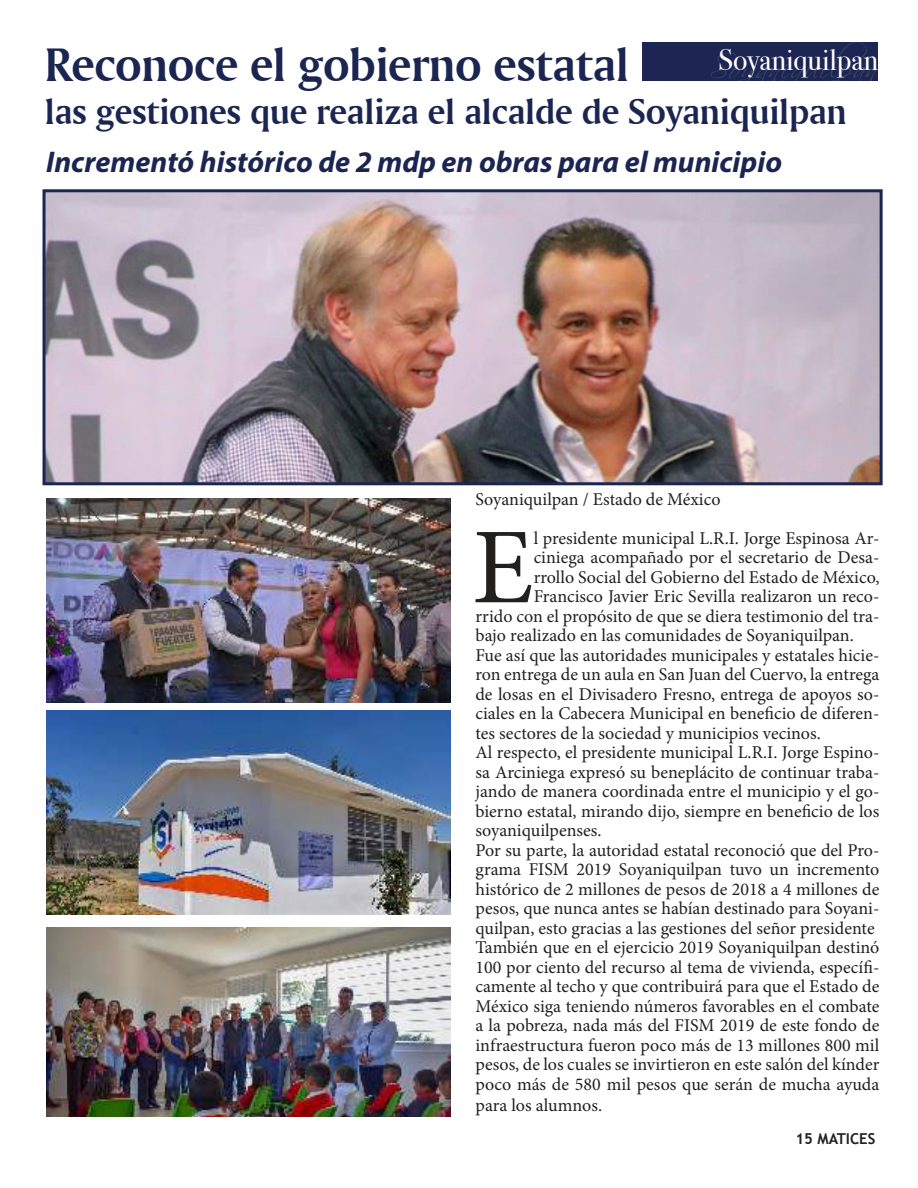
<style>
.page{position:relative;width:918px;height:1188px;background:#fff}
.page>*{position:absolute;margin:0;border:0;box-sizing:border-box;transform-origin:0 0}
.t1{font:108px "Minion Pro";color:#221f1f}
.t2{font:49.5px "Amerigo BT Bold A";letter-spacing:-.01em;color:#1b2551}
.t3{font:37.5px "Amerigo BT Bold A";letter-spacing:-.01em;color:#1b2551}
.t4{font:italic 700 30px "Myriad Pro";color:#1b2551}
.t5{font:30px "Scriptina";letter-spacing:.01em;color:#fff}
.t6{font:30px "Bodoni Svty Two ITCTT";color:#fff}
.t7{font:18px "Minion Pro";color:#221f1f}
.t8{font:700 15px "Trebuchet MS";color:#221f1f}
</style>
<div class="page">
<div style="left:642px;top:43px;width:236px;height:38px;background:#1d2653"></div>
<img style="left:47px;top:193px;width:832px;height:288px">
<div style="left:43px;top:189px;width:840px;height:296px;border:3px solid #1b2551"></div>
<img style="left:46px;top:498px;width:404px;height:204px">
<img style="left:46px;top:710px;width:404px;height:204px">
<img style="left:46px;top:927px;width:404px;height:189px">
<h2 class="t2" style="left:45px;top:46px;width:586px">Reconoce el gobierno estatal</h2>
<h3 class="t5" style="left:709px;top:50px;width:175px">Soyaniquilpan</h3>
<h3 class="t6" style="left:718px;top:48px;width:161px">Soyaniquilpan</h3>
<h3 class="t3" style="left:45px;top:97px;width:804px">las gestiones que realiza el alcalde de Soyaniquilpan</h3>
<h3 class="t4" style="left:46px;top:147px;width:738px">Incrementó histórico de 2 mdp en obras para el municipio</h3>
<p class="t7" style="left:475px;top:490px;width:247px">Soyaniquilpan / Estado de México</p>
<h1 class="t1" style="left:472px;top:515px;width:63px">E</h1>
<p class="t7" style="left:534px;top:529px;width:347px">l presidente municipal L.R.I. Jorge Espinosa Ar-</p>
<p class="t7" style="left:534px;top:549px;width:347px">ciniega acompañado por el secretario de Desa-</p>
<p class="t7" style="left:534px;top:568px;width:347px">rrollo Social del Gobierno del Estado de México,</p>
<p class="t7" style="left:534px;top:588px;width:347px">Francisco Javier Eric Sevilla realizaron un reco-</p>
<p class="t7" style="left:475px;top:607px;width:405px">rrido con el propósito de que se diera testimonio del tra-</p>
<p class="t7" style="left:475px;top:627px;width:380px">bajo realizado en las comunidades de Soyaniquilpan.</p>
<p class="t7" style="left:475px;top:646px;width:405px">Fue así que las autoridades municipales y estatales hicie-</p>
<p class="t7" style="left:475px;top:666px;width:406px">ron entrega de un aula en San Juan del Cuervo, la entrega</p>
<p class="t7" style="left:475px;top:685px;width:405px">de losas en el Divisadero Fresno, entrega de apoyos so-</p>
<p class="t7" style="left:475px;top:705px;width:405px">ciales en la Cabecera Municipal en beneficio de diferen-</p>
<p class="t7" style="left:475px;top:724px;width:347px">tes sectores de la sociedad y municipios vecinos.</p>
<p class="t7" style="left:475px;top:744px;width:405px">Al respecto, el presidente municipal L.R.I. Jorge Espino-</p>
<p class="t7" style="left:475px;top:763px;width:405px">sa Arciniega expresó su beneplácito de continuar traba-</p>
<p class="t7" style="left:475px;top:783px;width:405px">jando de manera coordinada entre el municipio y el go-</p>
<p class="t7" style="left:475px;top:802px;width:405px">bierno estatal, mirando dijo, siempre en beneficio de los</p>
<p class="t7" style="left:475px;top:822px;width:128px">soyaniquilpenses.</p>
<p class="t7" style="left:475px;top:841px;width:405px">Por su parte, la autoridad estatal reconoció que del Pro-</p>
<p class="t7" style="left:475px;top:861px;width:405px">grama FISM 2019 Soyaniquilpan tuvo un incremento</p>
<p class="t7" style="left:475px;top:880px;width:405px">histórico de 2 millones de pesos de 2018 a 4 millones de</p>
<p class="t7" style="left:475px;top:900px;width:405px">pesos, que nunca antes se habían destinado para Soyani-</p>
<p class="t7" style="left:475px;top:919px;width:401px">quilpan, esto gracias a las gestiones del señor presidente</p>
<p class="t7" style="left:475px;top:939px;width:405px">También que en el ejercicio 2019 Soyaniquilpan destinó</p>
<p class="t7" style="left:475px;top:958px;width:405px">100 por ciento del recurso al tema de vivienda, específi-</p>
<p class="t7" style="left:475px;top:978px;width:405px">camente al techo y que contribuirá para que el Estado de</p>
<p class="t7" style="left:475px;top:997px;width:405px">México siga teniendo números favorables en el combate</p>
<p class="t7" style="left:475px;top:1017px;width:405px">a la pobreza, nada más del FISM 2019 de este fondo de</p>
<p class="t7" style="left:475px;top:1036px;width:405px">infraestructura fueron poco más de 13 millones 800 mil</p>
<p class="t7" style="left:475px;top:1056px;width:405px">pesos, de los cuales se invirtieron en este salón del kínder</p>
<p class="t7" style="left:475px;top:1075px;width:405px">poco más de 580 mil pesos que serán de mucha ayuda</p>
<p class="t7" style="left:475px;top:1097px;width:128px">para los alumnos.</p>
<p class="t8" style="left:795px;top:1130px;width:82px">15 MATICES</p>
</div>
